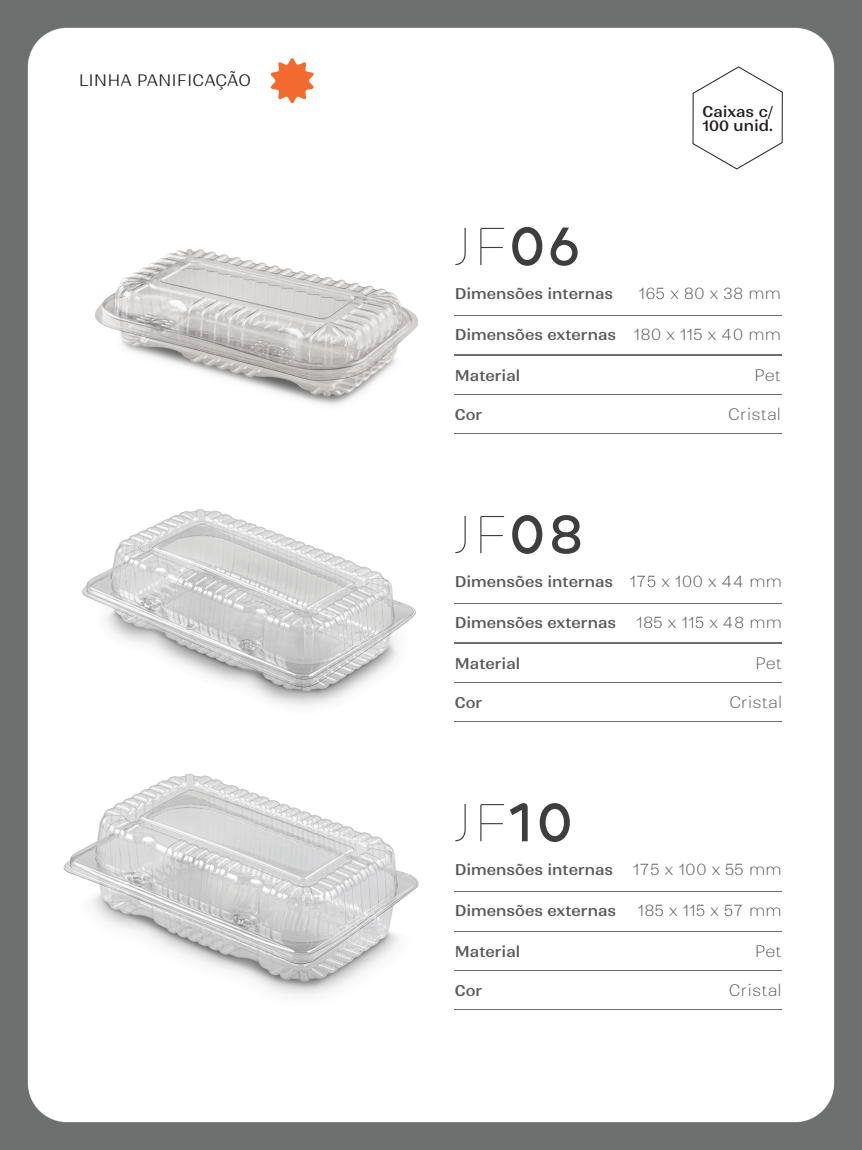
<style>
.page{position:relative;width:862px;height:1150px;background:#fff}
.page>*{position:absolute;margin:0;border:0;box-sizing:border-box;transform-origin:0 0}
.t1{font:200 56px "Chillax";color:#3e3e3f}
.t2{font:100 16px "Ranade";color:#57585a}
.t3{font:300 16px "Ranade";color:#231f20}
.t4{font:500 15px "Ranade";color:#57585a}
.t5{font:500 15px/14px "Ranade";color:#231f20}
.s1{font-weight:500}
.s2{font-weight:100;font-size:16px}
</style>
<div class="page">
<img style="left:0;top:0;width:862px;height:1150px">
<img style="left:455px;top:316px;width:238px;height:1px">
<img style="left:455px;top:355px;width:238px;height:1px">
<img style="left:455px;top:394px;width:327px;height:1px">
<img style="left:455px;top:434px;width:327px;height:1px">
<img style="left:455px;top:892px;width:327px;height:1px">
<img style="left:455px;top:931px;width:327px;height:1px">
<img style="left:455px;top:970px;width:327px;height:1px">
<img style="left:455px;top:1010px;width:327px;height:1px">
<img style="left:455px;top:604px;width:327px;height:1px">
<img style="left:455px;top:643px;width:327px;height:1px">
<img style="left:455px;top:682px;width:327px;height:1px">
<img style="left:455px;top:722px;width:327px;height:1px">
<svg style="left:693px;top:0;width:90px;height:378px"></svg>
<svg style="left:270px;top:58px;width:44px;height:45px"></svg>
<p class="t3" style="left:79px;top:70px;width:174px">LINHA PANIFICAÇÃO</p>
<p class="t5" style="left:702px;top:104px;width:73px">Caixas c/<br>100 unid.</p>
<h1 class="t1" style="left:455px;top:213px;width:127px">JF<span class="s1">06</span></h1>
<p class="t4" style="left:455px;top:284px;width:160px">Dimensões internas</p>
<p class="t2" style="left:639px;top:283px;width:144px">165 x 80 x 38 mm</p>
<p class="t2" style="left:633px;top:324px;width:149px">180 x 115 x 40 mm</p>
<p class="t2" style="left:754px;top:365px;width:28px">Pet</p>
<p class="t2" style="left:728px;top:404px;width:54px">Cristal</p>
<p class="t4" style="left:455px;top:325px;width:163px">Dimensões externas</p>
<p class="t4" style="left:455px;top:366px;width:67px">Material</p>
<p class="t4" style="left:455px;top:405px;width:29px">Cor</p>
<h1 class="t1" style="left:455px;top:502px;width:131px">JF<span class="s1">08</span></h1>
<p class="t4" style="left:455px;top:572px;width:329px">Dimensões internas <span class="s2">175 x 100 x 44 mm</span></p>
<p class="t2" style="left:636px;top:612px;width:147px">185 x 115 x 48 mm</p>
<p class="t2" style="left:755px;top:653px;width:28px">Pet</p>
<p class="t2" style="left:729px;top:692px;width:54px">Cristal</p>
<p class="t4" style="left:455px;top:613px;width:163px">Dimensões externas</p>
<p class="t4" style="left:455px;top:654px;width:67px">Material</p>
<p class="t4" style="left:455px;top:693px;width:29px">Cor</p>
<h1 class="t1" style="left:455px;top:790px;width:120px">JF<span class="s1">10</span></h1>
<p class="t4" style="left:455px;top:860px;width:328px">Dimensões internas <span class="s2">175 x 100 x 55 mm</span></p>
<p class="t2" style="left:637px;top:900px;width:146px">185 x 115 x 57 mm</p>
<p class="t2" style="left:755px;top:941px;width:28px">Pet</p>
<p class="t2" style="left:729px;top:980px;width:54px">Cristal</p>
<p class="t4" style="left:455px;top:901px;width:163px">Dimensões externas</p>
<p class="t4" style="left:455px;top:942px;width:67px">Material</p>
<p class="t4" style="left:455px;top:981px;width:29px">Cor</p>
</div>
